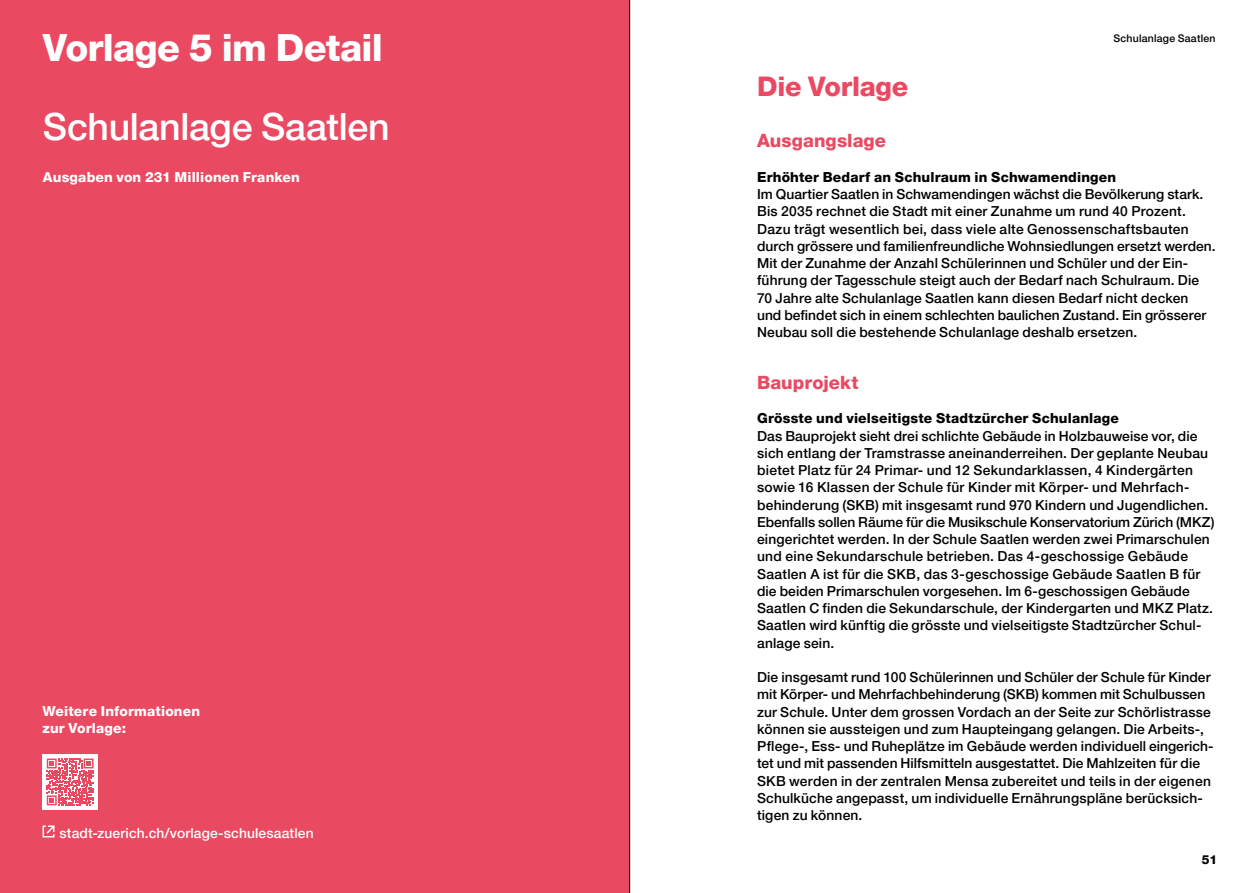
<style>
.page{position:relative;width:1259px;height:893px;background:#fff}
.page>*{position:absolute;margin:0;border:0;box-sizing:border-box;transform-origin:0 0}
._03_Lead_Medium_22pt{font:500 37.5px "Helvetica Neue LT Pro";letter-spacing:-.01em;color:#fff}
._01_Titel_Heavy_22pt{font:800 37.5px "Helvetica Neue LT Pro";letter-spacing:-.02em;color:#fff}
._01_Titel_Heavy_18pt{font:800 27px "Helvetica Neue LT Pro";letter-spacing:-.01em;color:#ea4962}
._03_Lead_UT_Heavy_12{font:800 18.3px "Helvetica Neue LT Pro";letter-spacing:.005em;color:#ea4962}
._04_Text_Medium_9_2p{font:500 13.8px/17.2px "Helvetica Neue LT Pro";letter-spacing:.01em;color:#000}
._04_UT_Heavy_9_2pt_G{font:800 13.8px "Helvetica Neue LT Pro";letter-spacing:.015em;color:#000}
._04_Text_Medium_9_2p-2{font:500 13.8px "Helvetica Neue LT Pro";letter-spacing:.01em;color:#fff}
._04_Text_Medium_9_2p-3{font:800 13.8px/17.2px "Helvetica Neue LT Pro";letter-spacing:.01em;color:#fff}
._04_UT_Heavy_9_2pt{font:800 13.8px "Helvetica Neue LT Pro";letter-spacing:.015em;color:#fff}
.t1{font:800 12.3px "Helvetica Neue LT Pro";color:#000}
._06_Legenden_Medium{font:500 10.5px "Helvetica Neue LT Pro";letter-spacing:.02em;color:#000}
</style>
<div class="page">
<div style="left:0;top:0;width:629px;height:893px;background:#ea4962"></div>
<svg style="left:43px;top:825px;width:12px;height:12px"></svg>
<div style="left:43px;top:754px;width:55px;height:55px;background:#fff"></div>
<svg style="left:47px;top:758px;width:47px;height:47px"></svg>
<hr style="left:629px;top:0;width:1px;height:893px;background:#000">
<h1 class="_01_Titel_Heavy_22pt" style="left:43px;top:25px;width:341px">Vorlage 5 im Detail</h1>
<p class="_03_Lead_Medium_22pt" style="left:43px;top:104px;width:348px">Schulanlage Saatlen</p>
<h3 class="_04_UT_Heavy_9_2pt" style="left:43px;top:169px;width:258px">Ausgaben von 231 Millionen Franken</h3>
<p class="_04_Text_Medium_9_2p-3" style="left:43px;top:702px;width:159px">Weitere Informationen zur Vorlage:</p>
<p class="_04_Text_Medium_9_2p-2" style="left:60px;top:824px;width:256px">stadt-zuerich.ch/vorlage-schulesaatlen</p>
<p class="_06_Legenden_Medium" style="left:1113px;top:31px;width:104px">Schulanlage Saatlen</p>
<h1 class="_01_Titel_Heavy_18pt" style="left:757px;top:70px;width:153px">Die Vorlage</h1>
<p class="_03_Lead_UT_Heavy_12" style="left:757px;top:130px;width:130px">Ausgangslage</p>
<p class="_04_UT_Heavy_9_2pt_G" style="left:757px;top:169px;width:361px">Erhöhter Bedarf an Schulraum in Schwamendingen</p>
<p class="_04_Text_Medium_9_2p" style="left:757px;top:185px;width:460px">Im Quartier Saatlen in Schwamendingen wächst die Bevölkerung stark.<br>Bis 2035 rechnet die Stadt mit einer Zunahme um rund 40 Prozent.<br>Dazu trägt wesentlich bei, dass viele alte Genossenschaftsbauten durch grössere und familienfreundliche Wohnsiedlungen ersetzt werden.<br>Mit der Zunahme der Anzahl Schülerinnen und Schüler und der Ein&shy;führung der Tagesschule steigt auch der Bedarf nach Schulraum. Die 70 Jahre alte Schulanlage Saatlen kann diesen Bedarf nicht decken und befindet sich in einem schlechten baulichen Zustand. Ein grösserer Neubau soll die bestehende Schulanlage deshalb ersetzen.</p>
<p class="_03_Lead_UT_Heavy_12" style="left:757px;top:372px;width:103px">Bauprojekt</p>
<p class="_04_UT_Heavy_9_2pt_G" style="left:757px;top:410px;width:363px">Grösste und vielseitigste Stadtzürcher Schulanlage</p>
<p class="_04_Text_Medium_9_2p" style="left:757px;top:427px;width:459px">Das Bauprojekt sieht drei schlichte Gebäude in Holzbauweise vor, die sich entlang der Tramstrasse aneinanderreihen. Der geplante Neubau bietet Platz für 24 Primar- und 12 Sekundarklassen, 4 Kindergärten sowie 16 Klassen der Schule für Kinder mit Körper- und Mehrfach&shy;behinderung (SKB) mit insgesamt rund 970 Kindern und Jugendlichen.<br>Ebenfalls sollen Räume für die Musikschule Konservatorium Zürich (MKZ) eingerichtet werden. In der Schule Saatlen werden zwei Primarschulen und eine Sekundarschule betrieben. Das 4-geschossige Gebäude Saatlen A ist für die SKB, das 3-geschossige Gebäude Saatlen B für die beiden Primarschulen vorgesehen. Im 6-geschossigen Gebäude Saatlen C finden die Sekundarschule, der Kindergarten und MKZ Platz.<br>Saatlen wird künftig die grösste und vielseitigste Stadtzürcher Schul&shy;anlage sein.</p>
<p class="_04_Text_Medium_9_2p" style="left:757px;top:668px;width:458px">Die insgesamt rund 100 Schülerinnen und Schüler der Schule für Kinder mit Körper- und Mehrfachbehinderung (SKB) kommen mit Schulbussen zur Schule. Unter dem grossen Vordach an der Seite zur Schörlistrasse können sie aussteigen und zum Haupteingang gelangen. Die Arbeits-, Pflege-, Ess- und Ruheplätze im Gebäude werden individuell eingerich&shy;tet und mit passenden Hilfsmitteln ausgestattet. Die Mahlzeiten für die SKB werden in der zentralen Mensa zubereitet und teils in der eigenen Schulküche angepasst, um individuelle Ernährungspläne berücksich&shy;tigen zu können.</p>
<p class="t1" style="left:1201px;top:852px;width:17px">51</p>
</div>
